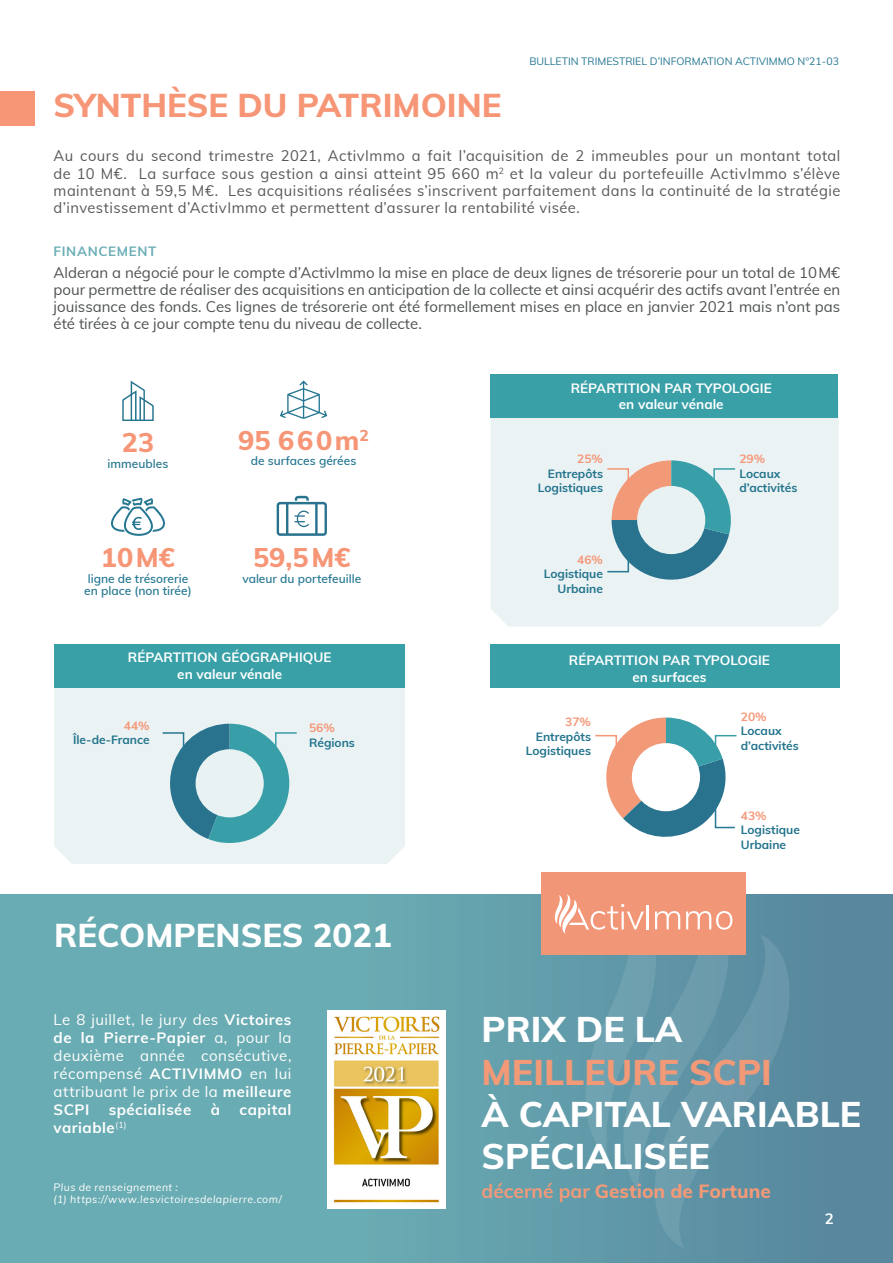
<style>
.page{position:relative;width:893px;height:1263px;background:#fff}
.page>*{position:absolute;margin:0;border:0;box-sizing:border-box;transform-origin:0 0}
.t1{font:800 35.7px/42.2px "Muli";color:#fff}
.t2{font:800 35.7px "Muli";color:#f29978}
.t3{font:800 33px "Muli";color:#f69677}
.t4{font:800 33px "Muli";color:#fff}
.t5{font:800 27px "Muli";letter-spacing:.1em;color:#f69677}
.t6{font:800 19.2px "Muli";color:#f29978}
.t7{font:15px/17.2px "Muli";letter-spacing:.03em;color:#57585a;text-align:justify}
.t8{font:15px/17.2px "Muli";color:#4f5252;text-align:justify}
.t9{font:15px/18px "Muli";letter-spacing:.03em;color:#fff;text-align:justify}
.t10{font:700 15px "Muli";letter-spacing:.03em;color:#fff}
.t11{font:700 13.5px/16.2px "Muli";color:#fff;text-align:center}
.t12{font:700 13.5px "Muli";letter-spacing:.05em;color:#6baeb6}
.t13{font:700 12px/14.4px "Muli";color:#23748d;text-align:right}
.t14{font:600 12px/12px "Muli";color:#267792}
.t15{font:700 12px "Muli";color:#f69677}
.t16{font:italic 10.5px/11.7px "Muli";letter-spacing:.045em;color:#fff}
.t17{font:10.5px "Muli";color:#267792}
.s1{font-weight:700}
</style>
<div class="page">
<div style="left:0;top:895px;width:893px;height:368px;background:linear-gradient(to right,#6fb6b9,#598aa0)"></div>
<img style="left:327px;top:1011px;width:118px;height:197px">
<div style="left:542px;top:872px;width:204px;height:83px;background:#f29678"></div>
<svg style="left:555px;top:894px;width:235px;height:354px;background:#7798a2"></svg>
<div style="left:0;top:91px;width:34px;height:35px;background:#f69677"></div>
<div style="left:54px;top:687px;width:351px;height:177px;background:#eaf2f3"></div>
<div style="left:490px;top:398px;width:349px;height:228px;background:#eaf2f3"></div>
<svg style="left:122px;top:381px;width:32px;height:40px"></svg>
<svg style="left:280px;top:381px;width:47px;height:38px"></svg>
<div style="left:490px;top:375px;width:348px;height:43px;background:#39a0a8"></div>
<div style="left:54px;top:644px;width:351px;height:43px;background:#39a0a8"></div>
<div style="left:490px;top:644px;width:350px;height:43px;background:#39a0a8"></div>
<svg style="left:606px;top:460px;width:131px;height:126px;background:#a9c1c5"></svg>
<svg style="left:595px;top:717px;width:142px;height:120px"></svg>
<svg style="left:161px;top:724px;width:137px;height:119px;background:#93c1ca"></svg>
<svg style="left:111px;top:498px;width:54px;height:38px"></svg>
<svg style="left:277px;top:496px;width:50px;height:40px"></svg>
<p class="t17" style="left:529px;top:54px;width:311px">BULLETIN TRIMESTRIEL D’INFORMATION ACTIVIMMO N°21-03</p>
<h2 class="t3" style="left:54px;top:84px;width:450px">SYNTHÈSE DU PATRIMOINE</h2>
<p class="t7" style="left:54px;top:147px;width:788px">Au cours du second trimestre 2021, ActivImmo a fait l’acquisition de 2 immeubles pour un montant total de 10 M€. La surface sous gestion a ainsi atteint 95 660 m<sup>2</sup> et la valeur du portefeuille ActivImmo s’élève maintenant à 59,5 M€. Les acquisitions réalisées s’inscrivent parfaitement dans la continuité de la stratégie d’investissement d’ActivImmo et permettent d’assurer la rentabilité visée.</p>
<p class="t12" style="left:54px;top:243px;width:104px">FINANCEMENT</p>
<p class="t8" style="left:54px;top:263px;width:788px">Alderan a négocié pour le compte d’ActivImmo la mise en place de deux lignes de trésorerie pour un total de 10M€ pour permettre de réaliser des acquisitions en anticipation de la collecte et ainsi acquérir des actifs avant l’entrée en jouissance des fonds. Ces lignes de trésorerie ont été formellement mises en place en janvier 2021 mais n’ont pas été tirées à ce jour compte tenu du niveau de collecte.</p>
<h3 class="t5" style="left:122px;top:425px;width:34px">23</h3>
<p class="t14" style="left:108px;top:457px;width:62px">immeubles</p>
<h3 class="t5" style="left:101px;top:540px;width:76px">10M€</h3>
<p class="t14" style="left:84px;top:572px;width:109px">ligne de trésorerie en place (non tirée)</p>
<h3 class="t5" style="left:238px;top:422px;width:132px">95 660m<sup>2</sup></h3>
<p class="t14" style="left:251px;top:455px;width:107px">de surfaces gérées</p>
<h3 class="t5" style="left:253px;top:540px;width:99px">59,5M€</h3>
<p class="t14" style="left:242px;top:572px;width:120px">valeur du portefeuille</p>
<p class="t11" style="left:571px;top:379px;width:203px">RÉPARTITION PAR TYPOLOGIE en valeur vénale</p>
<p class="t15" style="left:577px;top:451px;width:27px">25%</p>
<p class="t13" style="left:538px;top:466px;width:67px">Entrepôts<br>Logistiques</p>
<p class="t15" style="left:577px;top:552px;width:27px">46%</p>
<p class="t13" style="left:544px;top:566px;width:61px">Logistique<br>Urbaine</p>
<p class="t15" style="left:739px;top:451px;width:27px">29%</p>
<p class="t13" style="left:739px;top:466px;width:60px;text-align:left">Locaux d’activités</p>
<p class="t11" style="left:128px;top:649px;width:205px">RÉPARTITION GÉOGRAPHIQUE en valeur vénale</p>
<p class="t11" style="left:569px;top:652px;width:203px">RÉPARTITION PAR TYPOLOGIE en surfaces</p>
<p class="t15" style="left:124px;top:717px;width:27px">44%</p>
<p class="t13" style="left:73px;top:732px;width:78px">Île-de-France</p>
<p class="t15" style="left:309px;top:720px;width:27px">56%</p>
<p class="t13" style="left:309px;top:735px;width:47px">Régions</p>
<h2 class="t4" style="left:54px;top:914px;width:340px">RÉCOMPENSES 2021</h2>
<p class="t9" style="left:54px;top:1010px;width:239px">Le 8 juillet, le jury des <span class="s1">Victoires de la Pierre-Papier</span> a, pour la deuxième année consécutive, récompensé <span class="s1">ACTIVIMMO</span> en lui attribuant le prix de la <span class="s1">meilleure SCPI</span></p>
<p class="t10" style="left:109px;top:1100px;width:84px">spécialisée</p>
<p class="t10" style="left:211px;top:1100px;width:11px">à</p>
<p class="t10" style="left:240px;top:1100px;width:53px">capital</p>
<p class="t10" style="left:54px;top:1118px;width:75px">variable<sup>(1)</sup></p>
<p class="t16" style="left:54px;top:1181px;width:230px">Plus de renseignement :<br>(1) https://www.lesvictoiresdelapierre.com/</p>
<p class="t15" style="left:565px;top:714px;width:27px">37%</p>
<p class="t13" style="left:526px;top:729px;width:67px">Entrepôts<br>Logistiques</p>
<p class="t15" style="left:741px;top:709px;width:27px">20%</p>
<p class="t13" style="left:741px;top:724px;width:60px;text-align:left">Locaux d’activités</p>
<p class="t15" style="left:741px;top:808px;width:27px">43%</p>
<p class="t13" style="left:741px;top:822px;width:61px;text-align:left">Logistique<br>Urbaine</p>
<h1 class="t1" style="left:482px;top:1008px;width:202px">PRIX DE LA</h1>
<h1 class="t2" style="left:482px;top:1049px;width:292px">MEILLEURE SCPI</h1>
<h1 class="t1" style="left:482px;top:1092px;width:381px">À CAPITAL VARIABLE<br>SPÉCIALISÉE</h1>
<p class="t6" style="left:482px;top:1179px;width:291px"><span class="s1">décerné par</span> Gestion de Fortune</p>
<p class="t10" style="left:825px;top:1209px;width:11px">2</p>
</div>
